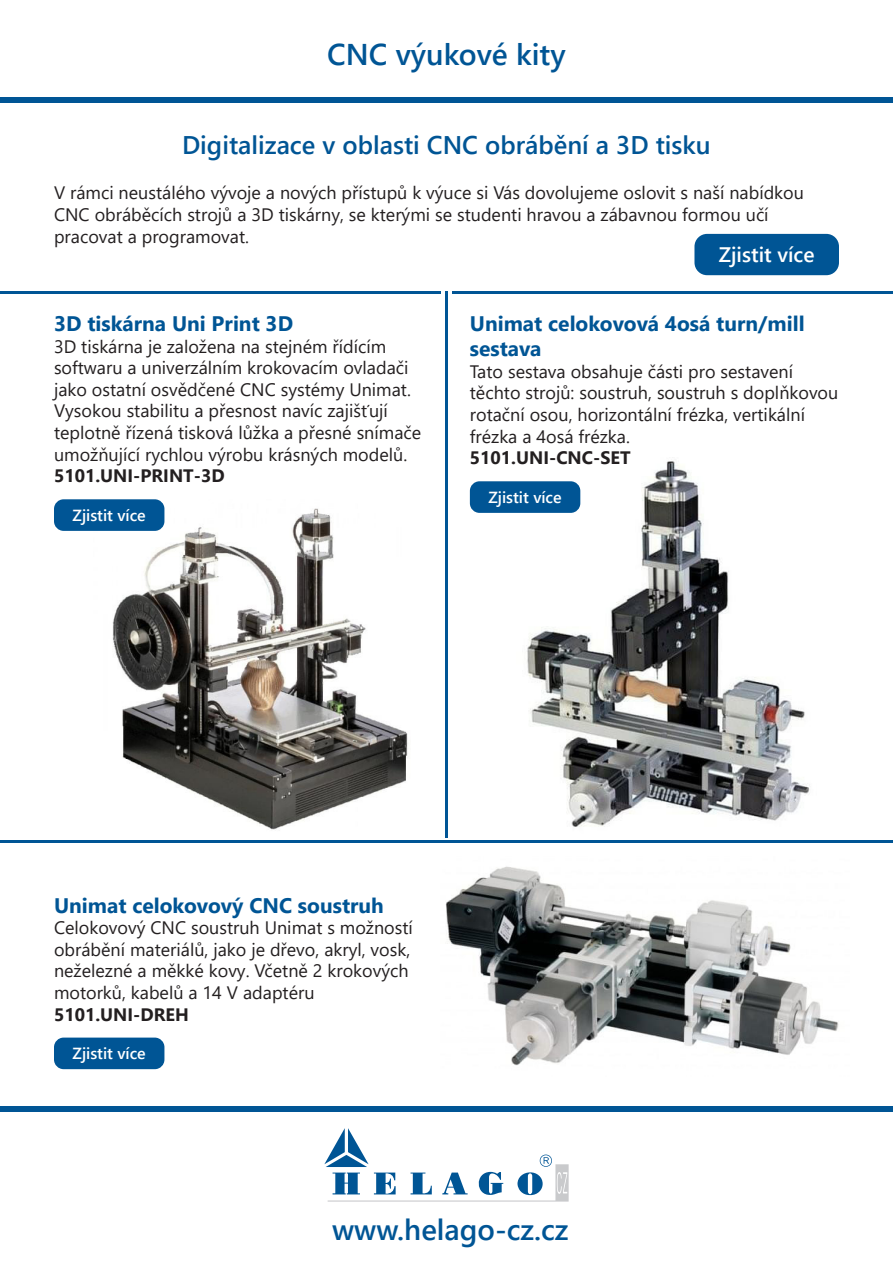
<style>
.page{position:relative;width:893px;height:1263px;background:#fff}
.page>*{position:absolute;margin:0;border:0;box-sizing:border-box;transform-origin:0 0}
.t1{font:600 30px "Segoe UI";color:#005595}
.t2{font:600 29.25px "Segoe UI";color:#005595}
.t3{font:600 25.5px "Segoe UI";color:#005595}
.t4{font:700 21px/25.2px "Segoe UI";color:#005595}
.t5{font:600 21px "Segoe UI";color:#fff}
.t6{font:18px/21.6px "Segoe UI";color:#231f20}
.t7{font:700 18px "Segoe UI";color:#231f20}
.t8{font:600 16.05px "Segoe UI";color:#fff}
</style>
<div class="page">
<img style="left:527px;top:461px;width:283px;height:366px">
<img style="left:112px;top:499px;width:296px;height:331px">
<svg style="left:324px;top:1128px;width:245px;height:73px"></svg>
<div style="left:0;top:97px;width:893px;height:6px;background:#005595"></div>
<hr style="left:0;top:291px;width:440px;height:2px;background:#005595">
<hr style="left:453px;top:291px;width:440px;height:2px;background:#005595">
<hr style="left:445px;top:291px;width:3px;height:546px;background:#005595">
<hr style="left:0;top:841px;width:893px;height:2px;background:#005595">
<div style="left:0;top:1106px;width:893px;height:5px;background:#005595"></div>
<div style="left:694px;top:234px;width:145px;height:41px;background:#005595;border-radius:13px"></div>
<div style="left:54px;top:499px;width:110px;height:32px;background:#005595;border-radius:10px"></div>
<div style="left:54px;top:1037px;width:110px;height:32px;background:#005595;border-radius:10px"></div>
<div style="left:470px;top:481px;width:110px;height:32px;background:#005595;border-radius:10px"></div>
<img style="left:445px;top:866px;width:394px;height:200px">
<p class="t1" style="left:327px;top:26px;width:240px">CNC výukové kity</p>
<p class="t3" style="left:182px;top:121px;width:530px">Digitalizace v oblasti CNC obrábění a 3D tisku</p>
<p class="t6" style="left:54px;top:181px;width:751px">V rámci neustálého vývoje a nových přístupů k výuce si Vás dovolujeme oslovit s naší nabídkou<br>CNC obráběcích strojů a 3D tiskárny, se kterými se studenti hravou a zábavnou formou učí pracovat a programovat.</p>
<p class="t5" style="left:719px;top:235px;width:97px">Zjistit více</p>
<p class="t4" style="left:54px;top:309px;width:241px">3D tiskárna Uni Print 3D</p>
<p class="t6" style="left:54px;top:334px;width:369px">3D tiskárna je založena na stejném řídícím softwaru a univerzálním krokovacím ovladači jako ostatní osvědčené CNC systémy Unimat.<br>Vysokou stabilitu a přesnost navíc zajišťují teplotně řízená tisková lůžka a přesné snímače umožňující rychlou výrobu krásných modelů.</p>
<p class="t7" style="left:54px;top:459px;width:172px">5101.UNI-PRINT-3D</p>
<p class="t8" style="left:73px;top:500px;width:75px">Zjistit více</p>
<p class="t4" style="left:470px;top:309px;width:336px">Unimat celokovová 4osá turn/mill sestava</p>
<p class="t6" style="left:470px;top:359px;width:370px">Tato sestava obsahuje části pro sestavení těchto strojů: soustruh, soustruh s doplňkovou rotační osou, horizontální frézka, vertikální frézka a 4osá frézka.</p>
<p class="t7" style="left:470px;top:441px;width:162px">5101.UNI-CNC-SET</p>
<p class="t8" style="left:488px;top:482px;width:75px">Zjistit více</p>
<p class="t4" style="left:54px;top:891px;width:331px">Unimat celokovový CNC soustruh</p>
<p class="t6" style="left:54px;top:915px;width:360px">Celokovový CNC soustruh Unimat s možností obrábění materiálů, jako je dřevo, akryl, vosk, neželezné a měkké kovy. Včetně 2 krokových motorků, kabelů a 14 V adaptéru</p>
<p class="t7" style="left:54px;top:997px;width:136px">5101.UNI-DREH</p>
<p class="t8" style="left:73px;top:1038px;width:75px">Zjistit více</p>
<p class="t2" style="left:332px;top:1202px;width:238px">www.helago-cz.cz</p>
</div>
